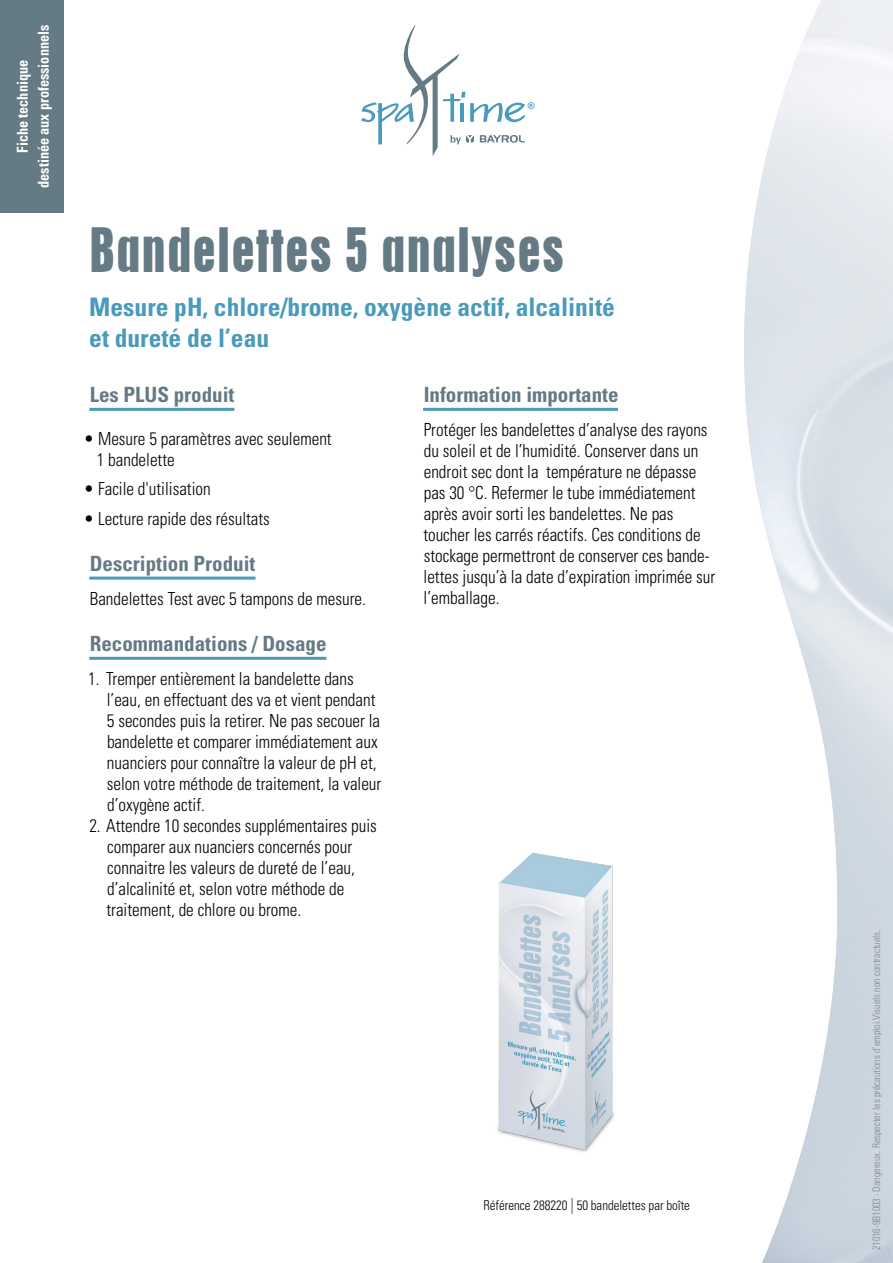
<style>
.page{position:relative;width:893px;height:1263px;background:#fff}
.page>*{position:absolute;margin:0;border:0;box-sizing:border-box;transform-origin:0 0}
.t1{font:54px "Cupido";letter-spacing:.025em;color:#647a84;scale:.9 1}
.t2{font:700 condensed 25.5px/30.6px "Univers LT Std";color:#499abb}
.t3{font:700 condensed 21px "Univers LT Std";color:#647a84}
.t4{font:300 condensed 18px/21px "Univers LT Std";color:#000;scale:.95 1}
.t5{font:700 condensed 15px/21px "Univers LT Std";color:#fff;text-align:center;scale:.95 1}
.t6{font:300 condensed 13.5px "Univers LT Std";color:#000;scale:.95 1}
.t7{font:300 condensed 10.5px "Univers LT Std";color:#878787;scale:.95 1}
.t8{font:700 9.3px "Arial";color:#499abb}
.s1{font-weight:400;font-stretch:normal;font-size:16.2px;color:#647a84}
</style>
<div class="page">
<img style="left:744px;top:0;width:149px;height:1263px">
<svg style="left:361px;top:25px;width:164px;height:131px"></svg>
<div style="left:0;top:0;width:64px;height:213px;background:#647a84"></div>
<img style="left:497px;top:852px;width:117px;height:300px">
<hr style="left:89px;top:408px;width:145px;height:3px;background:#499abb">
<hr style="left:89px;top:577px;width:166px;height:3px;background:#499abb">
<hr style="left:89px;top:657px;width:237px;height:3px;background:#499abb">
<hr style="left:423px;top:408px;width:195px;height:3px;background:#499abb">
<p class="t5" style="left:12px;top:188px;width:173px;rotate:-90deg">Fiche technique<br>destinée aux professionnels</p>
<p class="t8" style="left:528px;top:99px;width:8px">®</p>
<h1 class="t1" style="left:89px;top:213px;width:529px">Bandelettes 5 analyses</h1>
<h2 class="t2" style="left:89px;top:292px;width:527px">Mesure pH, chlore/brome, oxygène actif, alcalinité et dureté de l’eau</h2>
<p class="t3" style="left:90px;top:382px;width:146px">Les PLUS produit</p>
<p class="t4" style="left:97px;top:428px;width:249px;text-indent:-13px">• Mesure 5 paramètres avec seulement<br>1 bandelette</p>
<p class="t4" style="left:84px;top:478px;width:135px">• Facile d'utilisation</p>
<p class="t4" style="left:84px;top:508px;width:197px">• Lecture rapide des résultats</p>
<p class="t3" style="left:90px;top:551px;width:167px">Description Produit</p>
<p class="t4" style="left:90px;top:588px;width:292px">Bandelettes Test avec 5 tampons de mesure.</p>
<p class="t3" style="left:90px;top:631px;width:238px">Recommandations / Dosage</p>
<p class="t4" style="left:107px;top:668px;width:290px;text-indent:-19px">1. Tremper entièrement la bandelette dans l’eau, en effectuant des va et vient pendant 5 secondes puis la retirer. Ne pas secouer la bandelette et comparer immédiatement aux nuanciers pour connaître la valeur de pH et, selon votre méthode de traitement, la valeur d’oxygène actif.</p>
<p class="t4" style="left:107px;top:815px;width:286px;text-indent:-17px">2. Attendre 10 secondes supplémentaires puis comparer aux nuanciers concernés pour connaitre les valeurs de dureté de l’eau, d’alcalinité et, selon votre méthode de traitement, de chlore ou brome.</p>
<p class="t3" style="left:424px;top:382px;width:196px">Information importante</p>
<p class="t4" style="left:423px;top:419px;width:309px">Protéger les bandelettes d’analyse des rayons du soleil et de l’humidité. Conserver dans un endroit sec dont la température ne dépasse pas 30 °C. Refermer le tube immédiatement après avoir sorti les bandelettes. Ne pas toucher les carrés réactifs. Ces conditions de stockage permettront de conserver ces bande&shy;lettes jusqu’à la date d’expiration imprimée sur l’emballage.</p>
<p class="t6" style="left:483px;top:1197px;width:219px">Référence 288220 <span class="s1">|</span> 50 bandelettes par boîte</p>
<p class="t7" style="left:870px;top:1250px;width:339px;rotate:-90deg">21016-9B1003 · Dangereux. Respecter les précautions d’emploi.Visuels non contractuels.</p>
</div>
